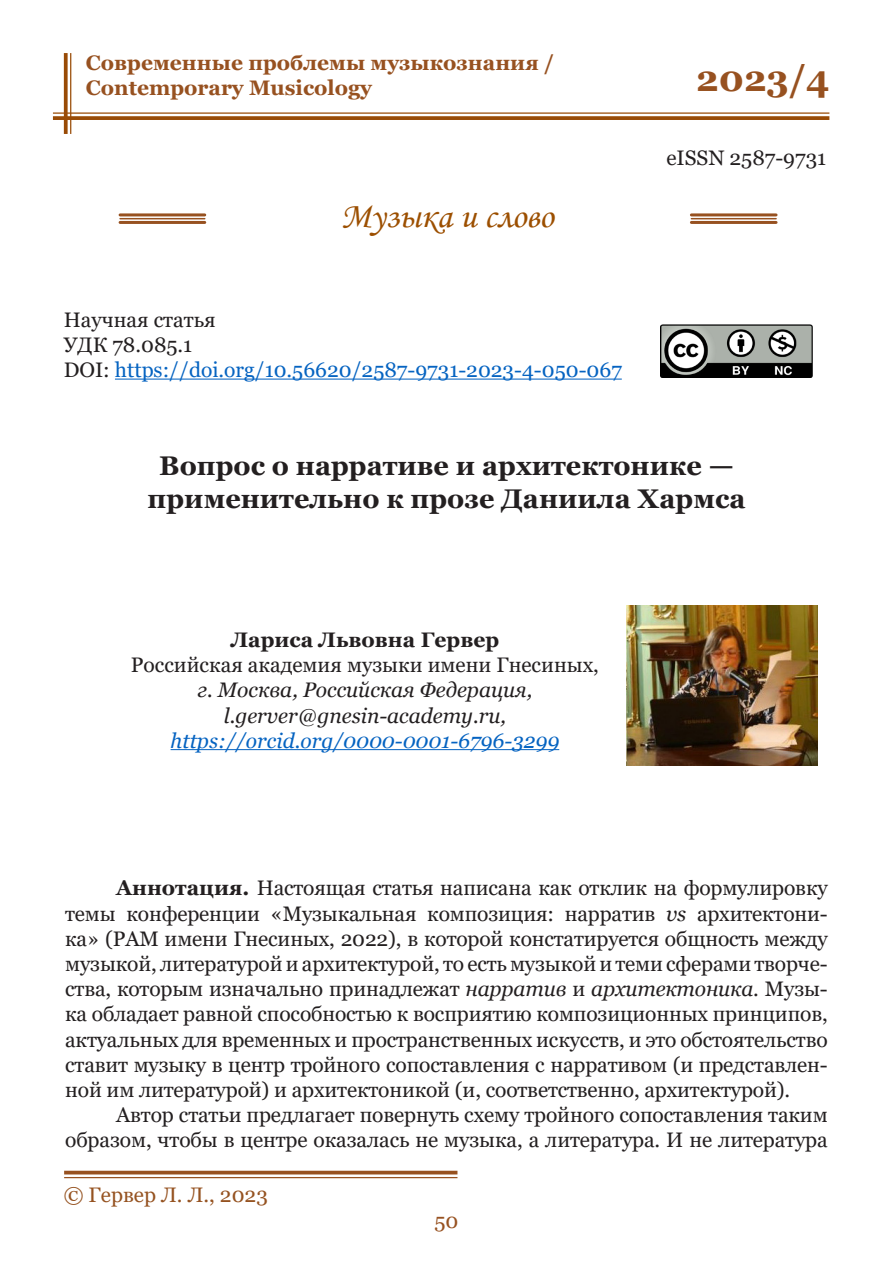
<style>
.page{position:relative;width:893px;height:1263px;background:#fff}
.page>*{position:absolute;margin:0;border:0;box-sizing:border-box;transform-origin:0 0}
.Рубрика{font:36px "Monotype Corsiva";color:#9c4f00}
.t1{font:700 36px "Georgia";color:#975120}
.Заголовок_статьи{font:700 27px "Georgia";color:#231f20}
.t2{font:21px/25.2px "Georgia";letter-spacing:-.005em;color:#231f20;text-align:justify}
.t3{font:italic 21px "Georgia";color:#231f20}
.t4{font:700 21px/25.2px "Georgia";color:#975120}
.t5{font:21px "Georgia";color:#0563c1}
.t6{font:italic 21px "Georgia";color:#0563c1}
.t7{font:700 21px "Georgia";color:#231f20}
.t8{font:21px "Georgia";color:#955220}
.t9{font:21px "Georgia";color:#975120}
.s1{color:#231f20}
.s2{font-weight:700}
.s3{font-style:italic}
</style>
<div class="page">
<hr style="left:53px;top:112px;width:776px;height:2px;background:#994b06">
<svg style="left:53px;top:116px;width:776px;height:4px;background:#9e5514"></svg>
<hr style="left:70px;top:53px;width:1px;height:81px;background:#994b06">
<svg style="left:64px;top:53px;width:4px;height:81px"></svg>
<hr style="left:115px;top:379px;width:507px;height:1px;background:#0563c1">
<img style="left:660px;top:324px;width:153px;height:53px">
<hr style="left:64px;top:1171px;width:393px;height:3px;background:#975120">
<hr style="left:64px;top:1177px;width:393px;height:1px;background:#975120">
<hr style="left:120px;top:213px;width:85px;height:3px;background:#975120">
<hr style="left:120px;top:218px;width:85px;height:1px;background:#975120">
<hr style="left:120px;top:221px;width:85px;height:3px;background:#975120">
<hr style="left:691px;top:213px;width:85px;height:3px;background:#975120">
<hr style="left:691px;top:218px;width:85px;height:1px;background:#975120">
<hr style="left:691px;top:221px;width:85px;height:3px;background:#975120">
<img style="left:626px;top:606px;width:192px;height:160px">
<hr style="left:171px;top:749px;width:388px;height:1px;background:#0563c1">
<p class="t4" style="left:86px;top:50px;width:470px">Современные проблемы музыкознания /<br>Contemporary Musicology</p>
<h1 class="t1" style="left:696px;top:55px;width:135px">2023/4</h1>
<p class="Рубрика" style="left:341px;top:194px;width:214px">Музыка и слово</p>
<p class="t2" style="left:64px;top:307px;width:153px">Научная статья</p>
<p class="t2" style="left:64px;top:333px;width:130px">УДК 78.085.1</p>
<p class="t5" style="left:64px;top:357px;width:560px"><span class="s1">DOI:</span> https://doi.org/10.56620/2587-9731-2023-4-050-067</p>
<p class="t2" style="left:666px;top:145px;width:161px">eISSN 2587-9731</p>
<p class="Заголовок_статьи" style="left:159px;top:449px;width:576px">Вопрос о нарративе и архитектонике —</p>
<p class="Заголовок_статьи" style="left:148px;top:481px;width:599px">применительно к прозе Даниила Хармса</p>
<p class="t7" style="left:231px;top:626px;width:270px">Лариса Львовна Гервер</p>
<p class="t2" style="left:131px;top:653px;width:470px">Российская академия музыки имени Гнесиных,</p>
<p class="t3" style="left:197px;top:677px;width:336px">г. Москва, Российская Федерация,</p>
<p class="t3" style="left:224px;top:702px;width:284px">l.gerver@gnesin-academy.ru,</p>
<p class="t6" style="left:171px;top:727px;width:390px">https://orcid.org/0000-0001-6796-3299</p>
<p class="t2" style="left:65px;top:876px;width:764px;text-indent:51px"><span class="s2">Аннотация.</span> Настоящая статья написана как отклик на формулировку темы конференции «Музыкальная композиция: нарратив <span class="s3">vs</span> архитектони&shy;ка» (РАМ имени Гнесиных, 2022), в которой констатируется общность между музыкой, литературой и архитектурой, то есть музыкой и теми сферами творче&shy;ства, которым изначально принадлежат <span class="s3">нарратив</span> и <span class="s3">архитектоника</span>. Музы&shy;ка обладает равной способностью к восприятию композиционных принципов, актуальных для временных и пространственных искусств, и это обстоятельство ставит музыку в центр тройного сопоставления с нарративом (и представлен&shy;ной им литературой) и архитектоникой (и, соответственно, архитектурой).</p>
<p class="t2" style="left:65px;top:1103px;width:764px;text-align:right">Автор статьи предлагает повернуть схему тройного сопоставления таким образом, чтобы в центре оказалась не музыка, а литература. И не литература</p>
<p class="t8" style="left:64px;top:1182px;width:206px">© Гервер Л. Л., 2023</p>
<p class="t9" style="left:434px;top:1207px;width:25px">50</p>
</div>
